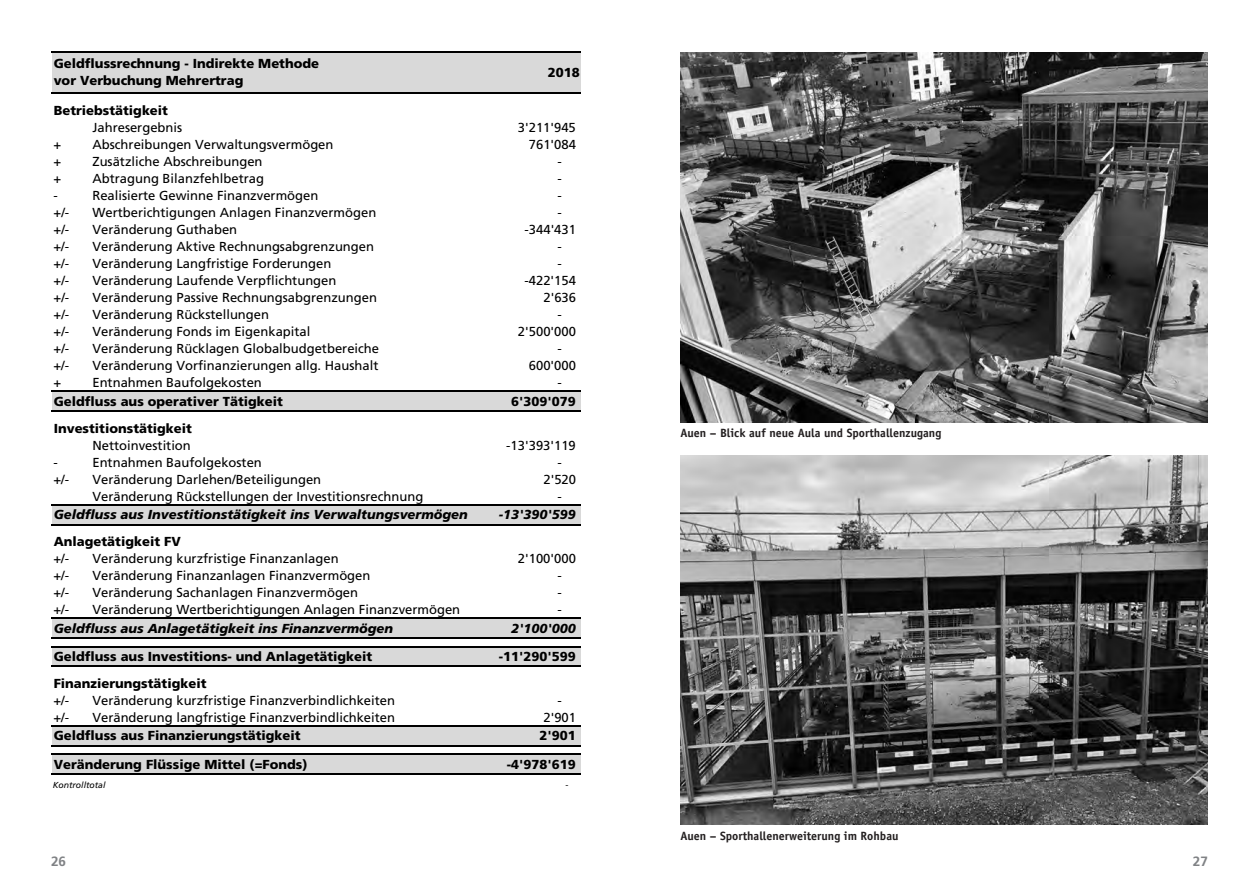
<style>
.page{position:relative;width:1259px;height:893px;background:#fff}
.page>*{position:absolute;margin:0;border:0;box-sizing:border-box;transform-origin:0 0}
.t1{font:700 13.5px "Frutiger";color:#808285}
.t2{font:13.05px "Frutiger 55 Roman+T42";color:#000}
.t3{font:13.05px/17.1px "Frutiger 55 Roman Bold+T42";color:#000}
.t4{font:13.05px "Frutiger 55 Roman Bold Italic+T42";color:#000}
.t5{font:700 12px "Officina Sans";color:#231f20}
.t6{font:8.7px "Frutiger 55 Roman Italic+T42";color:#000}
</style>
<div class="page">
<div style="left:52px;top:53px;width:528px;height:41px;background:#d9d9d9"></div>
<div style="left:52px;top:391px;width:528px;height:20px;background:#d9d9d9"></div>
<div style="left:52px;top:505px;width:528px;height:20px;background:#d9d9d9"></div>
<div style="left:52px;top:618px;width:528px;height:20px;background:#d9d9d9"></div>
<div style="left:52px;top:646px;width:528px;height:20px;background:#d9d9d9"></div>
<div style="left:52px;top:726px;width:528px;height:20px;background:#d9d9d9"></div>
<div style="left:52px;top:754px;width:528px;height:20px;background:#d9d9d9"></div>
<hr style="left:51px;top:52px;width:529px;height:1px;background:#000">
<hr style="left:51px;top:93px;width:529px;height:1px;background:#000">
<hr style="left:51px;top:391px;width:529px;height:1px;background:#000">
<hr style="left:51px;top:410px;width:529px;height:2px;background:#000">
<hr style="left:51px;top:504px;width:529px;height:1px;background:#000">
<hr style="left:51px;top:524px;width:529px;height:1px;background:#000">
<hr style="left:51px;top:617px;width:529px;height:2px;background:#000">
<hr style="left:51px;top:637px;width:529px;height:2px;background:#000">
<hr style="left:51px;top:646px;width:529px;height:1px;background:#000">
<hr style="left:51px;top:666px;width:529px;height:1px;background:#000">
<hr style="left:51px;top:725px;width:529px;height:2px;background:#000">
<hr style="left:51px;top:745px;width:529px;height:1px;background:#000">
<hr style="left:51px;top:753px;width:529px;height:2px;background:#000">
<hr style="left:51px;top:773px;width:529px;height:2px;background:#000">
<img style="left:680px;top:52px;width:528px;height:370px">
<img style="left:680px;top:455px;width:528px;height:370px">
<p class="t3" style="left:54px;top:56px;width:267px">Geldflussrechnung - Indirekte Methode vor Verbuchung Mehrertrag</p>
<p class="t3" style="left:548px;top:65px;width:33px">2018</p>
<p class="t3" style="left:54px;top:103px;width:116px">Betriebstätigkeit</p>
<p class="t2" style="left:92px;top:122px;width:91px">Jahresergebnis</p>
<p class="t2" style="left:518px;top:122px;width:59px">3'211'945</p>
<p class="t2" style="left:53px;top:139px;width:9px">+</p>
<p class="t2" style="left:92px;top:139px;width:243px">Abschreibungen Verwaltungsvermögen</p>
<p class="t2" style="left:529px;top:139px;width:49px">761'084</p>
<p class="t2" style="left:53px;top:156px;width:9px">+</p>
<p class="t2" style="left:92px;top:156px;width:172px">Zusätzliche Abschreibungen</p>
<p class="t2" style="left:557px;top:156px;width:6px">-</p>
<p class="t2" style="left:53px;top:173px;width:9px">+</p>
<p class="t2" style="left:92px;top:173px;width:173px">Abtragung Bilanzfehlbetrag</p>
<p class="t2" style="left:557px;top:173px;width:6px">-</p>
<p class="t2" style="left:54px;top:190px;width:6px">-</p>
<p class="t2" style="left:92px;top:190px;width:227px">Realisierte Gewinne Finanzvermögen</p>
<p class="t2" style="left:557px;top:190px;width:6px">-</p>
<p class="t2" style="left:54px;top:207px;width:17px">+/-</p>
<p class="t2" style="left:92px;top:207px;width:285px">Wertberichtigungen Anlagen Finanzvermögen</p>
<p class="t2" style="left:557px;top:207px;width:6px">-</p>
<p class="t2" style="left:54px;top:224px;width:17px">+/-</p>
<p class="t2" style="left:92px;top:224px;width:146px">Veränderung Guthaben</p>
<p class="t2" style="left:524px;top:224px;width:53px">-344'431</p>
<p class="t2" style="left:53px;top:241px;width:17px">+/-</p>
<p class="t2" style="left:92px;top:241px;width:283px">Veränderung Aktive Rechnungsabgrenzungen</p>
<p class="t2" style="left:557px;top:241px;width:6px">-</p>
<p class="t2" style="left:53px;top:258px;width:17px">+/-</p>
<p class="t2" style="left:92px;top:258px;width:240px">Veränderung Langfristige Forderungen</p>
<p class="t2" style="left:557px;top:258px;width:6px">-</p>
<p class="t2" style="left:54px;top:275px;width:17px">+/-</p>
<p class="t2" style="left:92px;top:275px;width:245px">Veränderung Laufende Verpflichtungen</p>
<p class="t2" style="left:524px;top:275px;width:53px">-422'154</p>
<p class="t2" style="left:54px;top:292px;width:17px">+/-</p>
<p class="t2" style="left:92px;top:292px;width:286px">Veränderung Passive Rechnungsabgrenzungen</p>
<p class="t2" style="left:543px;top:292px;width:34px">2'636</p>
<p class="t2" style="left:54px;top:309px;width:17px">+/-</p>
<p class="t2" style="left:92px;top:309px;width:178px">Veränderung Rückstellungen</p>
<p class="t2" style="left:557px;top:309px;width:6px">-</p>
<p class="t2" style="left:54px;top:327px;width:17px">+/-</p>
<p class="t2" style="left:92px;top:327px;width:219px">Veränderung Fonds im Eigenkapital</p>
<p class="t2" style="left:518px;top:327px;width:59px">2'500'000</p>
<p class="t2" style="left:54px;top:344px;width:17px">+/-</p>
<p class="t2" style="left:92px;top:344px;width:288px">Veränderung Rücklagen Globalbudgetbereiche</p>
<p class="t2" style="left:557px;top:344px;width:6px">-</p>
<p class="t2" style="left:53px;top:361px;width:17px">+/-</p>
<p class="t2" style="left:92px;top:361px;width:287px">Veränderung Vorfinanzierungen allg. Haushalt</p>
<p class="t2" style="left:529px;top:361px;width:49px">600'000</p>
<p class="t2" style="left:53px;top:378px;width:9px">+</p>
<p class="t2" style="left:92px;top:378px;width:171px">Entnahmen Baufolgekosten</p>
<p class="t2" style="left:557px;top:378px;width:6px">-</p>
<p class="t3" style="left:54px;top:394px;width:231px">Geldfluss aus operativer Tätigkeit</p>
<p class="t3" style="left:511px;top:394px;width:66px">6'309'079</p>
<p class="t3" style="left:54px;top:421px;width:140px">Investitionstätigkeit</p>
<p class="t2" style="left:92px;top:440px;width:100px">Nettoinvestition</p>
<p class="t2" style="left:506px;top:440px;width:71px">-13'393'119</p>
<p class="t2" style="left:54px;top:457px;width:6px">-</p>
<p class="t2" style="left:92px;top:457px;width:171px">Entnahmen Baufolgekosten</p>
<p class="t2" style="left:557px;top:457px;width:6px">-</p>
<p class="t2" style="left:53px;top:474px;width:17px">+/-</p>
<p class="t2" style="left:92px;top:474px;width:230px">Veränderung Darlehen/Beteiligungen</p>
<p class="t2" style="left:543px;top:474px;width:34px">2'520</p>
<p class="t2" style="left:92px;top:491px;width:332px">Veränderung Rückstellungen der Investitionsrechnung</p>
<p class="t2" style="left:557px;top:491px;width:6px">-</p>
<p class="t4" style="left:54px;top:509px;width:415px">Geldfluss aus Investitionstätigkeit ins Verwaltungsvermögen</p>
<p class="t4" style="left:499px;top:509px;width:78px">-13'390'599</p>
<p class="t3" style="left:54px;top:534px;width:129px">Anlagetätigkeit FV</p>
<p class="t2" style="left:53px;top:553px;width:17px">+/-</p>
<p class="t2" style="left:92px;top:553px;width:248px">Veränderung kurzfristige Finanzanlagen</p>
<p class="t2" style="left:518px;top:553px;width:59px">2'100'000</p>
<p class="t2" style="left:53px;top:570px;width:17px">+/-</p>
<p class="t2" style="left:92px;top:570px;width:279px">Veränderung Finanzanlagen Finanzvermögen</p>
<p class="t2" style="left:557px;top:570px;width:6px">-</p>
<p class="t2" style="left:53px;top:587px;width:17px">+/-</p>
<p class="t2" style="left:92px;top:587px;width:267px">Veränderung Sachanlagen Finanzvermögen</p>
<p class="t2" style="left:557px;top:587px;width:6px">-</p>
<p class="t2" style="left:53px;top:604px;width:17px">+/-</p>
<p class="t2" style="left:92px;top:604px;width:369px">Veränderung Wertberichtigungen Anlagen Finanzvermögen</p>
<p class="t2" style="left:557px;top:604px;width:6px">-</p>
<p class="t4" style="left:54px;top:623px;width:341px">Geldfluss aus Anlagetätigkeit ins Finanzvermögen</p>
<p class="t4" style="left:511px;top:623px;width:66px">2'100'000</p>
<p class="t3" style="left:54px;top:649px;width:320px">Geldfluss aus Investitions- und Anlagetätigkeit</p>
<p class="t3" style="left:499px;top:649px;width:78px">-11'290'599</p>
<p class="t3" style="left:54px;top:676px;width:154px">Finanzierungstätigkeit</p>
<p class="t2" style="left:53px;top:695px;width:17px">+/-</p>
<p class="t2" style="left:92px;top:695px;width:304px">Veränderung kurzfristige Finanzverbindlichkeiten</p>
<p class="t2" style="left:557px;top:695px;width:6px">-</p>
<p class="t2" style="left:53px;top:712px;width:17px">+/-</p>
<p class="t2" style="left:92px;top:712px;width:304px">Veränderung langfristige Finanzverbindlichkeiten</p>
<p class="t2" style="left:543px;top:712px;width:34px">2'901</p>
<p class="t3" style="left:54px;top:728px;width:248px">Geldfluss aus Finanzierungstätigkeit</p>
<p class="t3" style="left:539px;top:728px;width:38px">2'901</p>
<p class="t3" style="left:54px;top:757px;width:255px">Veränderung Flüssige Mittel (=Fonds)</p>
<p class="t3" style="left:507px;top:757px;width:70px">-4'978'619</p>
<p class="t6" style="left:53px;top:780px;width:54px">Kontrolltotal</p>
<p class="t6" style="left:565px;top:780px;width:4px">-</p>
<p class="t5" style="left:680px;top:426px;width:262px">Auen – Blick auf neue Aula und Sporthallenzugang</p>
<p class="t5" style="left:680px;top:829px;width:219px">Auen – Sporthallenerweiterung im Rohbau</p>
<p class="t1" style="left:51px;top:853px;width:17px">26</p>
<p class="t1" style="left:1193px;top:853px;width:17px">27</p>
</div>
